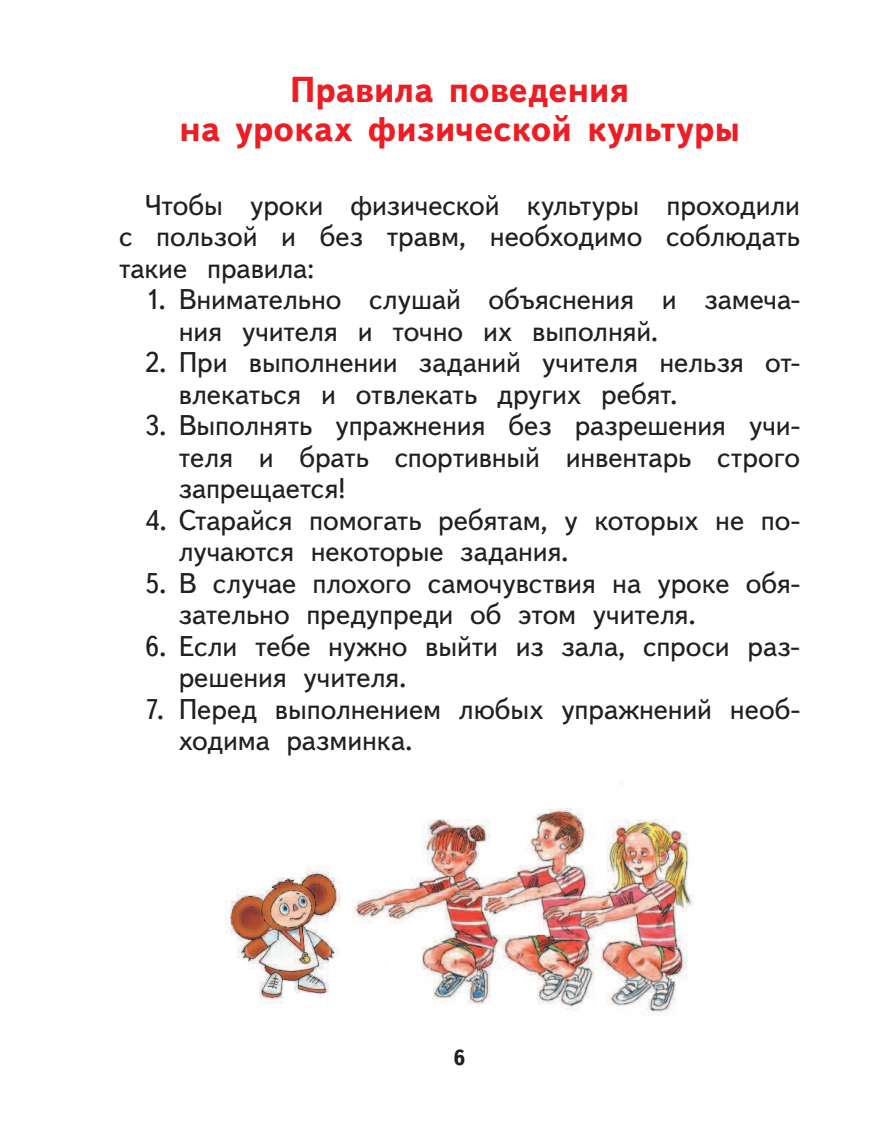
<style>
.page{position:relative;width:881px;height:1127px;background:#fff}
.page>*{position:absolute;margin:0;border:0;box-sizing:border-box;transform-origin:0 0}
.t1{font:700 36px/39px "Text Book C";letter-spacing:-.005em;color:#ee1d23;text-align:center}
.t2{font:28.5px/31.5px "Text Book C";color:#231f20}
.t3{font:700 21.75px "Text Book C";color:#231f20}
</style>
<div class="page">
<img style="left:225px;top:783px;width:468px;height:233px">
<p class="t1" style="left:179px;top:72px;width:562px">Правила поведения<br>на уроках физической культуры</p>
<p class="t2" style="left:119px;top:191px;width:682px;text-align:justify;text-indent:26px">Чтобы уроки физической культуры проходили с пользой и без травм, необходимо соблюдать такие правила:</p>
<p class="t2" style="left:179px;top:285px;width:622px;text-indent:-34px">1. Внимательно слушай объяснения и замеча&shy;ния учителя и точно их выполняй.</p>
<p class="t2" style="left:179px;top:348px;width:622px;text-indent:-34px">2. При выполнении заданий учителя нельзя от&shy;влекаться и отвлекать других ребят.</p>
<p class="t2" style="left:179px;top:411px;width:622px;text-align:justify;text-indent:-34px">3. Выполнять упражнения без разрешения учи&shy;теля и брать спортивный инвентарь строго запрещается!</p>
<p class="t2" style="left:179px;top:506px;width:622px;text-indent:-34px">4. Старайся помогать ребятам, у которых не по&shy;лучаются некоторые задания.</p>
<p class="t2" style="left:179px;top:569px;width:622px;text-indent:-34px">5. В случае плохого самочувствия на уроке обя&shy;зательно предупреди об этом учителя.</p>
<p class="t2" style="left:179px;top:632px;width:622px;text-indent:-34px">6. Если тебе нужно выйти из зала, спроси раз&shy;решения учителя.</p>
<p class="t2" style="left:179px;top:695px;width:622px;text-indent:-34px">7. Перед выполнением любых упражнений необ&shy;ходима разминка.</p>
<p class="t3" style="left:453px;top:1049px;width:13px">6</p>
</div>
